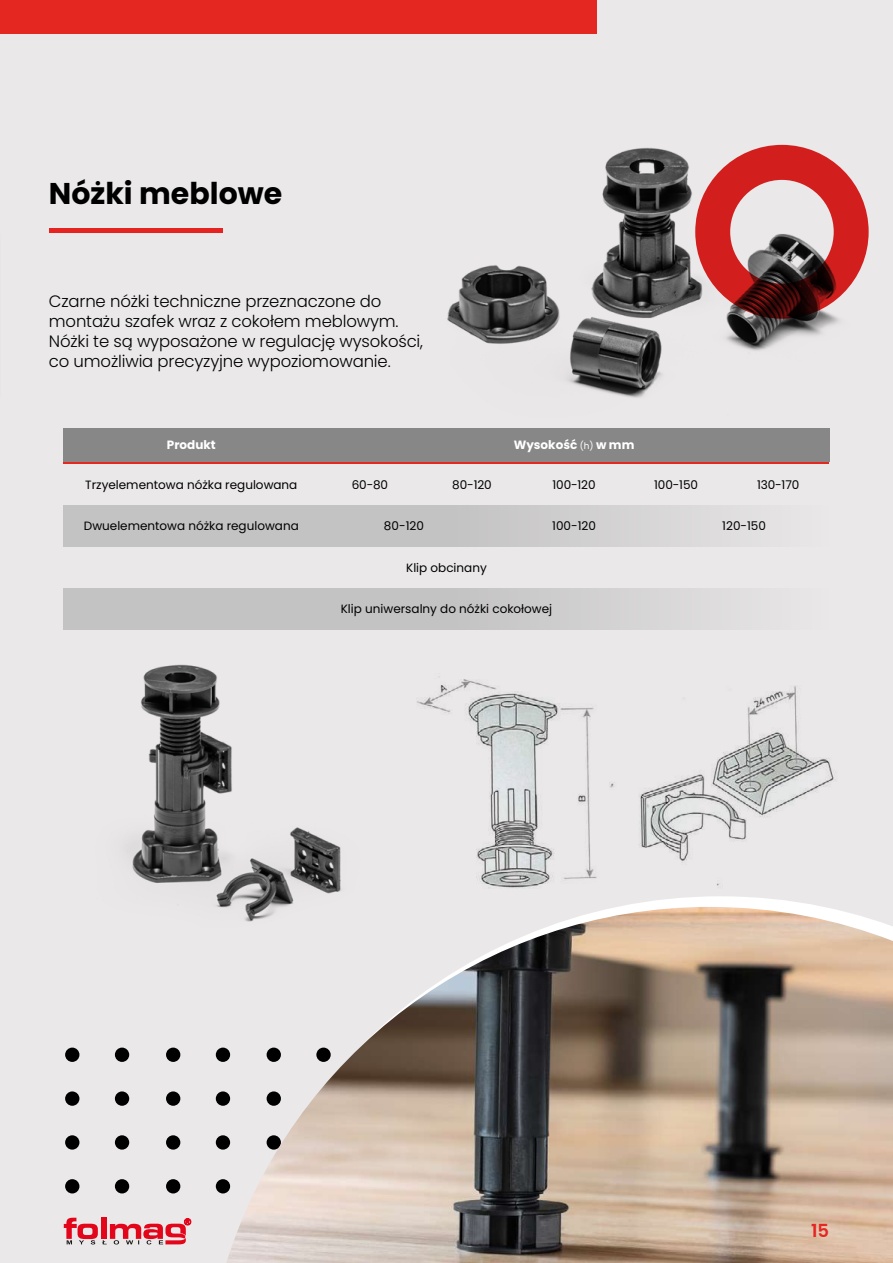
<style>
.page{position:relative;width:893px;height:1263px;background:#eae8e9}
.page>*{position:absolute;margin:0;border:0;box-sizing:border-box;transform-origin:0 0}
.t1{font:700 30px "Poppins";color:#000}
.t2{font:600 18px "Poppins";color:#e52722}
.t3{font:300 16.5px/19.8px "Poppins";letter-spacing:-.01em;color:#000}
.t4{font:12px "Poppins";color:#000}
.t5{font:700 12px "Poppins";color:#fff}
.s1{font-weight:400;font-size:9px}
</style>
<div class="page">
<svg style="left:64px;top:1218px;width:127px;height:26px"></svg>
<div style="left:0;top:0;width:596px;height:34px;background:#e52722"></div>
<svg style="left:215px;top:896px;width:607px;height:298px"></svg>
<div style="left:216px;top:1047px;width:14px;height:15px;background:#000;border-radius:50%"></div>
<div style="left:216px;top:1091px;width:14px;height:15px;background:#000;border-radius:50%"></div>
<div style="left:216px;top:1135px;width:14px;height:14px;background:#000;border-radius:50%"></div>
<div style="left:216px;top:1179px;width:14px;height:14px;background:#000;border-radius:50%"></div>
<div style="left:166px;top:1047px;width:14px;height:15px;background:#000;border-radius:50%"></div>
<div style="left:166px;top:1091px;width:14px;height:15px;background:#000;border-radius:50%"></div>
<div style="left:166px;top:1135px;width:14px;height:14px;background:#000;border-radius:50%"></div>
<div style="left:166px;top:1179px;width:14px;height:14px;background:#000;border-radius:50%"></div>
<div style="left:115px;top:1047px;width:14px;height:15px;background:#000;border-radius:50%"></div>
<div style="left:115px;top:1091px;width:14px;height:15px;background:#000;border-radius:50%"></div>
<div style="left:115px;top:1135px;width:14px;height:14px;background:#000;border-radius:50%"></div>
<div style="left:115px;top:1179px;width:14px;height:14px;background:#000;border-radius:50%"></div>
<div style="left:65px;top:1047px;width:14px;height:15px;background:#000;border-radius:50%"></div>
<div style="left:65px;top:1091px;width:14px;height:15px;background:#000;border-radius:50%"></div>
<div style="left:65px;top:1135px;width:14px;height:14px;background:#000;border-radius:50%"></div>
<div style="left:65px;top:1179px;width:14px;height:14px;background:#000;border-radius:50%"></div>
<img style="left:226px;top:907px;width:667px;height:356px">
<hr style="left:49px;top:229px;width:173px;height:4px;background:#e52321">
<img style="left:417px;top:676px;width:417px;height:212px">
<img style="left:447px;top:144px;width:393px;height:318px">
<svg style="left:695px;top:145px;width:174px;height:174px"></svg>
<div style="left:64px;top:505px;width:765px;height:42px;background:linear-gradient(to right,#bbbaba,#e0dedf)"></div>
<div style="left:64px;top:588px;width:765px;height:41px;background:linear-gradient(to right,#bbbaba,#e0dedf)"></div>
<hr style="left:64px;top:461px;width:765px;height:3px;background:#e52722">
<div style="left:64px;top:428px;width:255px;height:33px;background:#878787"></div>
<div style="left:319px;top:428px;width:510px;height:33px;background:#878787"></div>
<img style="left:126px;top:664px;width:242px;height:270px">
<h1 class="t1" style="left:49px;top:176px;width:235px">Nóżki meblowe</h1>
<h3 class="t3" style="left:49px;top:292px;width:376px">Czarne nóżki techniczne przeznaczone do montażu szafek wraz z cokołem meblowym.<br>Nóżki te są wyposażone w regulację wysokości, co umożliwia precyzyjne wypoziomowanie.</h3>
<p class="t5" style="left:514px;top:438px;width:122px">Wysokość <span class="s1">(h)</span> w mm</p>
<p class="t5" style="left:167px;top:438px;width:50px">Produkt</p>
<p class="t4" style="left:85px;top:478px;width:214px">Trzyelementowa nóżka regulowana</p>
<p class="t4" style="left:352px;top:478px;width:38px">60-80</p>
<p class="t4" style="left:452px;top:478px;width:41px">80-120</p>
<p class="t4" style="left:552px;top:478px;width:45px">100-120</p>
<p class="t4" style="left:654px;top:478px;width:45px">100-150</p>
<p class="t4" style="left:757px;top:478px;width:44px">130-170</p>
<p class="t4" style="left:84px;top:519px;width:216px">Dwuelementowa nóżka regulowana</p>
<p class="t4" style="left:384px;top:519px;width:41px">80-120</p>
<p class="t4" style="left:552px;top:519px;width:45px">100-120</p>
<p class="t4" style="left:722px;top:519px;width:45px">120-150</p>
<p class="t4" style="left:406px;top:560px;width:82px">Klip obcinany</p>
<p class="t4" style="left:341px;top:602px;width:213px">Klip uniwersalny do nóżki cokołowej</p>
<h2 class="t2" style="left:811px;top:1220px;width:20px">15</h2>
</div>
